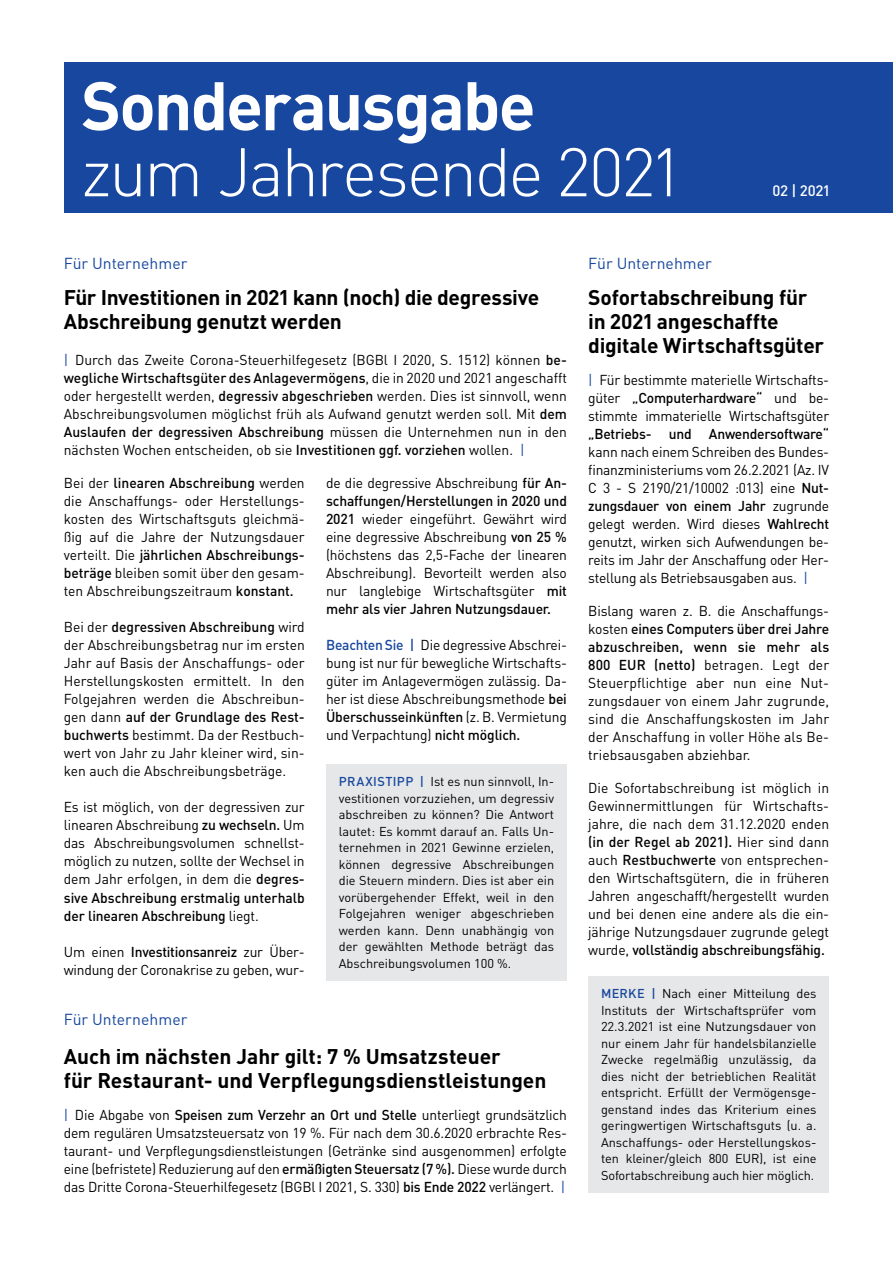
<style>
.page{position:relative;width:893px;height:1263px;background:#fff}
.page>*{position:absolute;margin:0;border:0;box-sizing:border-box;transform-origin:0 0}
.t1{font:300 67.5px "DIN Pro";letter-spacing:-.035em;color:#fff}
.t2{font:700 67.5px "DIN Pro";letter-spacing:-.03em;color:#fff}
.t3{font:700 21px/24px "DIN Pro";letter-spacing:-.005em;color:#000}
.t4{font:15.75px "DIN Pro";color:#17479e}
.t5{font:500 15px "DIN Pro";color:#fff}
.t6{font:14.25px/18px "DIN Pro";letter-spacing:-.01em;color:#000;text-align:justify}
.t7{font:500 14.25px "DIN Pro";letter-spacing:-.015em;color:#000}
.t8{font:12.75px/16.5px "DIN Pro";letter-spacing:-.01em;color:#000;text-align:justify}
.s1{color:#17479e}
.s2{font-weight:500}
.s3{font-weight:500;color:#17479e}
</style>
<div class="page">
<div style="left:64px;top:62px;width:829px;height:151px;background:#17479e"></div>
<div style="left:326px;top:764px;width:241px;height:216px;background:#e6e7e8"></div>
<div style="left:588px;top:976px;width:241px;height:217px;background:#e6e7e8"></div>
<h1 class="t2" style="left:81px;top:60px;width:456px">Sonderausgabe</h1>
<h1 class="t1" style="left:81px;top:126px;width:599px">zum Jahresende 2021</h1>
<p class="t5" style="left:772px;top:181px;width:59px">02 | 2021</p>
<p class="t4" style="left:64px;top:253px;width:125px">Für Unternehmer</p>
<h2 class="t3" style="left:64px;top:285px;width:477px">Für Investitionen in 2021 kann (noch) die degressive<br>Abschreibung genutzt werden</h2>
<p class="t6" style="left:64px;top:351px;width:505px"><span class="s1">|</span> Durch das Zweite Corona-Steuerhilfegesetz (BGBl I 2020, S. 1512) können <span class="s2">be&shy;wegliche Wirtschaftsgüter des Anlagevermögens</span>, die in 2020 und 2021 angeschafft oder hergestellt werden, <span class="s2">degressiv abgeschrieben</span> werden. Dies ist sinnvoll, wenn Abschreibungsvolumen möglichst früh als Aufwand genutzt werden soll. Mit <span class="s2">dem Auslaufen der degressiven Abschreibung</span> müssen die Unternehmen nun in den nächsten Wochen entscheiden, ob sie <span class="s2">Investitionen ggf. vorziehen</span> wollen. <span class="s1">|</span></p>
<p class="t6" style="left:64px;top:474px;width:242px">Bei der <span class="s2">linearen Abschreibung</span> werden die Anschaffungs- oder Herstellungs&shy;kosten des Wirtschaftsguts gleichmä&shy;ßig auf die Jahre der Nutzungsdauer verteilt. Die <span class="s2">jährlichen Abschreibungs&shy;beträge</span> bleiben somit über den gesam&shy;ten Abschreibungszeitraum <span class="s2">konstant.</span></p>
<p class="t6" style="left:64px;top:618px;width:242px">Bei der <span class="s2">degressiven Abschreibung</span> wird der Abschreibungsbetrag nur im ersten Jahr auf Basis der Anschaffungs- oder Herstellungskosten ermittelt. In den Folgejahren werden die Abschreibun&shy;gen dann <span class="s2">auf der Grundlage des Rest&shy;buchwerts</span> bestimmt. Da der Restbuch&shy;wert von Jahr zu Jahr kleiner wird, sin&shy;ken auch die Abschreibungsbeträge.</p>
<p class="t6" style="left:64px;top:798px;width:242px">Es ist möglich, von der degressiven zur linearen Abschreibung <span class="s2">zu wechseln.</span> Um das Abschreibungsvolumen schnellst&shy;möglich zu nutzen, sollte der Wechsel in dem Jahr erfolgen, in dem die <span class="s2">degres&shy;sive Abschreibung erstmalig unterhalb der linearen Abschreibung</span> liegt.</p>
<p class="t6" style="left:64px;top:942px;width:242px">Um einen <span class="s2">Investitionsanreiz</span> zur Über&shy;windung der Coronakrise zu geben, wur-</p>
<p class="t6" style="left:326px;top:474px;width:242px">de die degressive Abschreibung <span class="s2">für An&shy;schaffungen/Herstellungen in 2020 und 2021</span> wieder eingeführt. Gewährt wird eine degressive Abschreibung <span class="s2">von 25 % </span>(höchstens das 2,5-Fache der linearen Abschreibung). Bevorteilt werden also nur langlebige Wirtschaftsgüter <span class="s2">mit mehr als vier Jahren Nutzungsdauer.</span></p>
<p class="t6" style="left:326px;top:636px;width:242px"><span class="s3">Beachten Sie |</span> Die degressive Abschrei&shy;bung ist nur für bewegliche Wirtschafts&shy;güter im Anlagevermögen zulässig. Da&shy;her ist diese Abschreibungsmethode <span class="s2">bei Überschusseinkünften</span> (z. B. Vermietung und Verpachtung) <span class="s2">nicht möglich.</span></p>
<p class="t8" style="left:339px;top:773px;width:217px"><span class="s3">PRAXISTIPP |</span> Ist es nun sinnvoll, In&shy;vestitionen vorzuziehen, um degressiv abschreiben zu können? Die Antwort lautet: Es kommt darauf an. Falls Un&shy;ternehmen in 2021 Gewinne erzielen, können degressive Abschreibungen die Steuern mindern. Dies ist aber ein vorübergehender Effekt, weil in den Folgejahren weniger abgeschrieben werden kann. Denn unabhängig von der gewählten Methode beträgt das Abschreibungsvolumen 100 %.</p>
<p class="t4" style="left:64px;top:1009px;width:125px">Für Unternehmer</p>
<h2 class="t3" style="left:64px;top:1044px;width:484px">Auch im nächsten Jahr gilt: 7 % Umsatzsteuer<br>für Restaurant- und Verpflegungsdienstleistungen</h2>
<p class="t6" style="left:64px;top:1105px;width:505px"><span class="s1">|</span> Die Abgabe von <span class="s2">Speisen zum Verzehr an Ort und Stelle</span> unterliegt grundsätzlich dem regulären Umsatzsteuersatz von 19 %. Für nach dem 30.6.2020 erbrachte Res&shy;taurant- und Verpflegungsdienstleistungen (Getränke sind ausgenommen) erfolgte eine (befristete) Reduzierung auf den <span class="s2">ermäßigten Steuersatz (7 %).</span> Diese wurde durch das Dritte Corona-Steuerhilfegesetz (BGBl I 2021, S. 330) <span class="s2">bis Ende 2022</span> verlängert. <span class="s1">|</span></p>
<p class="t4" style="left:588px;top:253px;width:125px">Für Unternehmer</p>
<h2 class="t3" style="left:588px;top:285px;width:237px">Sofortabschreibung für in 2021 angeschaffte digitale Wirtschaftsgüter</h2>
<p class="t6" style="left:588px;top:370px;width:242px"><span class="s1">|</span> Für bestimmte materielle Wirtschafts&shy;güter <span class="s2">„Computerhardware“</span> und be&shy;stimmte immaterielle Wirtschaftsgüter</p>
<p class="t7" style="left:588px;top:424px;width:242px">„Betriebs- und Anwendersoftware“</p>
<p class="t6" style="left:588px;top:442px;width:242px">kann nach einem Schreiben des Bundes&shy;finanzministeriums vom 26.2.2021 (Az. IV C 3 - S 2190/21/10002 :013) eine <span class="s2">Nut&shy;zungsdauer von einem Jahr</span> zugrunde gelegt werden. Wird dieses <span class="s2">Wahlrecht </span>genutzt, wirken sich Aufwendungen be&shy;reits im Jahr der Anschaffung oder Her&shy;stellung als Betriebsausgaben aus. <span class="s1">|</span></p>
<p class="t6" style="left:588px;top:601px;width:242px">Bislang waren z. B. die Anschaffungs&shy;kosten <span class="s2">eines Computers über drei Jahre abzuschreiben, wenn sie mehr als 800 EUR (netto)</span> betragen. Legt der Steuerpflichtige aber nun eine Nut&shy;zungsdauer von einem Jahr zugrunde, sind die Anschaffungskosten im Jahr der Anschaffung in voller Höhe als Be&shy;triebsausgaben abziehbar.</p>
<p class="t6" style="left:588px;top:778px;width:242px">Die Sofortabschreibung ist möglich in Gewinnermittlungen für Wirtschafts&shy;jahre, die nach dem 31.12.2020 enden <span class="s2">(in der Regel ab 2021).</span> Hier sind dann auch <span class="s2">Restbuchwerte</span> von entsprechen&shy;den Wirtschaftsgütern, die in früheren Jahren angeschafft/hergestellt wurden und bei denen eine andere als die ein&shy;jährige Nutzungsdauer zugrunde gelegt wurde, <span class="s2">vollständig abschreibungsfähig.</span></p>
<p class="t8" style="left:601px;top:985px;width:217px"><span class="s3">MERKE |</span> Nach einer Mitteilung des Instituts der Wirtschaftsprüfer vom 22.3.2021 ist eine Nutzungsdauer von nur einem Jahr für handelsbilanzielle Zwecke regelmäßig unzulässig, da dies nicht der betrieblichen Realität entspricht. Erfüllt der Vermögensge&shy;genstand indes das Kriterium eines geringwertigen Wirtschaftsguts (u. a.<br>Anschaffungs- oder Herstellungskos&shy;ten kleiner/gleich 800 EUR), ist eine Sofortabschreibung auch hier möglich.</p>
</div>
